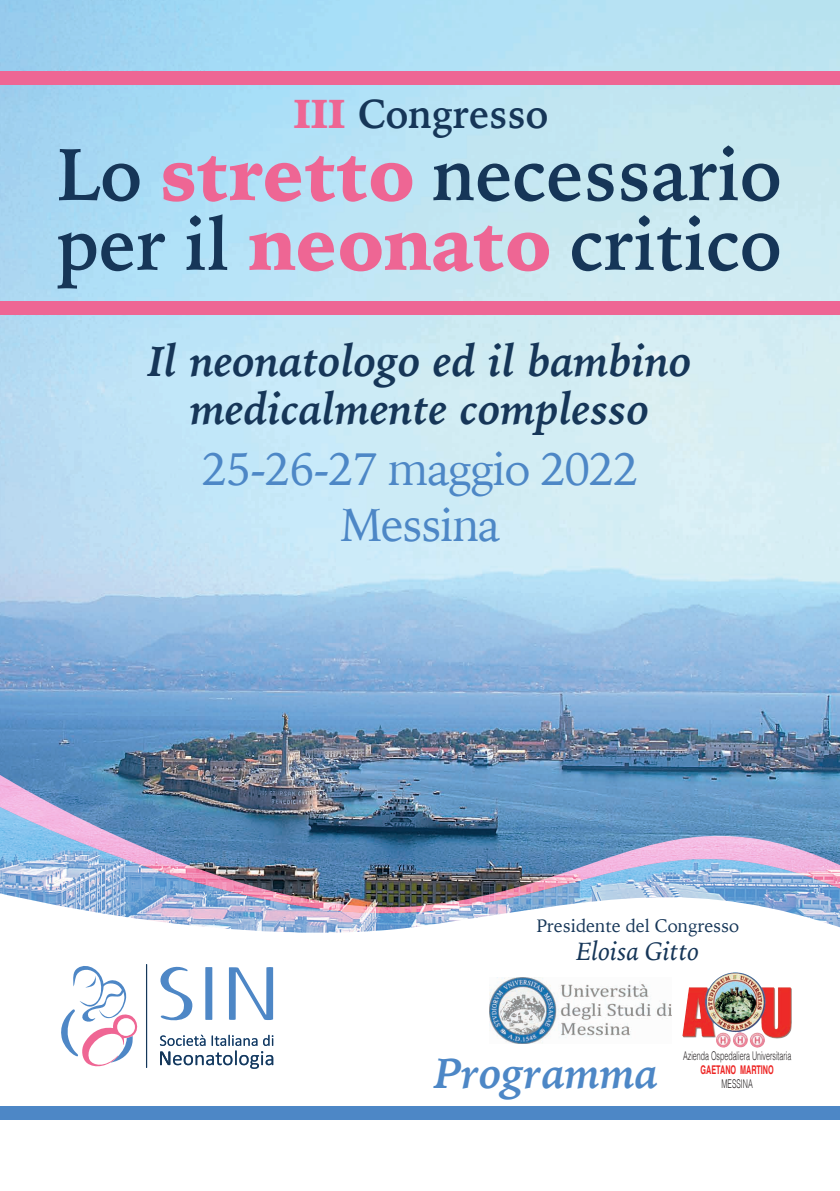
<style>
.page{position:relative;width:840px;height:1191px;background:#fff}
.page>*{position:absolute;margin:0;border:0;box-sizing:border-box;transform-origin:0 0}
.t1{font:700 73.8px "Iowan Old Style";color:#163658;scale:.95 1}
.t2{font:46px "Iowan Old Style";letter-spacing:-.03em;color:#4d87c6}
.t3{font:italic 700 44px "Iowan Old Style";color:#163658}
.t4{font:italic 700 44px "Iowan Old Style";color:#4d87c6}
.t5{font:700 40px "Iowan Old Style";color:#163658;scale:.95 1}
.t6{font:italic 26px "Iowan Old Style";color:#163658}
.t7{font:18px "Iowan Old Style";color:#163658}
.t8{font:300 12px "Helvetica";color:#231f20;scale:.59 1}
.t9{font:700 12px "Helvetica";color:#ed2423;scale:.6 1}
.t10{font:300 12px "Helvetica";color:#231f20;scale:.6 1}
.s1{font-weight:900;color:#ee6694}
</style>
<div class="page">
<img style="left:0;top:0;width:839px;height:775px">
<img style="left:0;top:775px;width:839px;height:101px">
<svg style="left:0;top:876px;width:839px;height:244px"></svg>
<div style="left:0;top:72px;width:839px;height:13px;background:#ee6694"></div>
<div style="left:0;top:301px;width:839px;height:13px;background:#ee6694"></div>
<div style="left:0;top:1106px;width:839px;height:13px;background:#4d87c6"></div>
<svg style="left:158px;top:965px;width:39px;height:60px"></svg>
<svg style="left:229px;top:967px;width:44px;height:53px"></svg>
<svg style="left:58px;top:962px;width:83px;height:107px"></svg>
<div style="left:205px;top:967px;width:7px;height:53px;background:#4e87c6"></div>
<hr style="left:146px;top:964px;width:1px;height:104px;background:#163758">
<svg style="left:160px;top:1034px;width:113px;height:34px"></svg>
<img style="left:489px;top:977px;width:182px;height:66px">
<img style="left:682px;top:972px;width:53px;height:66px">
<p class="t5" style="left:293px;top:77px;width:269px"><span class="s1">III</span> Congresso</p>
<p class="t1" style="left:57px;top:107px;width:763px">Lo <span class="s1">stretto</span> necessario</p>
<p class="t1" style="left:57px;top:177px;width:763px">per il <span class="s1">neonato</span> critico</p>
<p class="t3" style="left:148px;top:322px;width:545px">Il neonatologo ed il bambino</p>
<p class="t3" style="left:190px;top:370px;width:460px">medicalmente complesso</p>
<p class="t2" style="left:202px;top:428px;width:438px">25-26-27 maggio 2022</p>
<p class="t2" style="left:340px;top:483px;width:161px">Messina</p>
<p class="t7" style="left:536px;top:910px;width:204px">Presidente del Congresso</p>
<p class="t6" style="left:576px;top:928px;width:124px">Eloisa Gitto</p>
<p class="t4" style="left:434px;top:1034px;width:225px">Programma</p>
<p class="t8" style="left:682px;top:1045px;width:185px">Azienda Ospedaliera Universitaria</p>
<p class="t9" style="left:700px;top:1060px;width:123px">GAETANO MARTINO</p>
<p class="t10" style="left:721px;top:1073px;width:53px">MESSINA</p>
</div>
